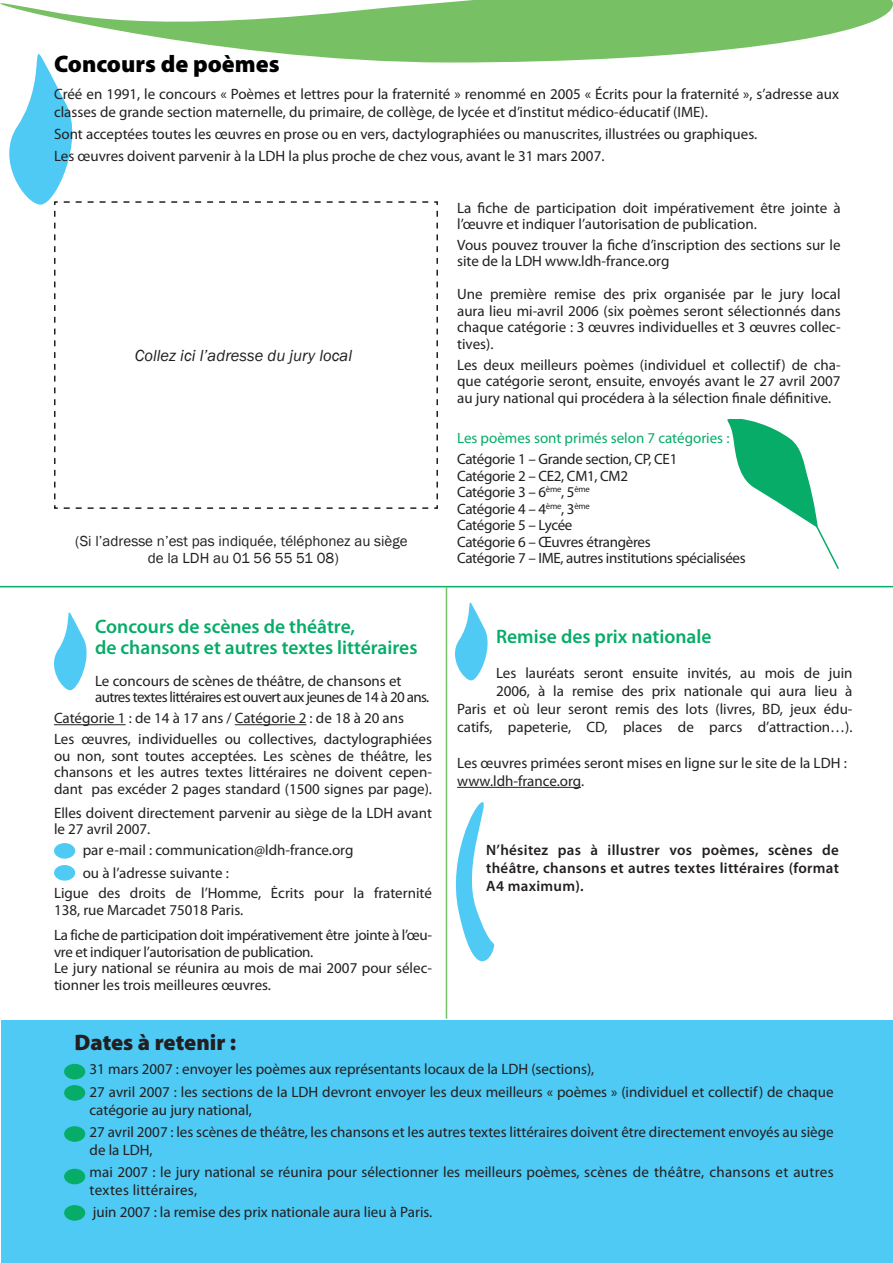
<style>
.page{position:relative;width:893px;height:1263px;background:#fff}
.page>*{position:absolute;margin:0;border:0;box-sizing:border-box;transform-origin:0 0}
.t1{font:900 24px "Myriad Pro";color:#000}
.t2{font:900 22.5px "Myriad Pro";color:#231f20}
.t3{font:600 19.5px/21px "Myriad Pro";color:#06ac68}
.t4{font:italic 16.5px "Franklin Gothic";color:#231f20}
.t5{font:15px/16.5px "Myriad Pro";color:#231f20}
.t6{font:15px/16.5px "Myriad Pro";letter-spacing:-.02em;color:#231f20}
.t7{font:600 15px/18px "Myriad Pro";letter-spacing:.02em;color:#231f20;text-align:justify}
.t8{font:15px/16.5px "Myriad Pro";letter-spacing:-.04em;color:#231f20}
.t9{font:15px/16.5px "Franklin Gothic";color:#231f20;text-align:center}
.t10{font:15px "Myriad Pro";color:#06ac68}
</style>
<div class="page">
<hr style="left:0;top:586px;width:893px;height:1px;background:#06ac68">
<hr style="left:446px;top:587px;width:1px;height:432px;background:#77c063">
<svg style="left:445px;top:801px;width:50px;height:183px"></svg>
<div style="left:1px;top:1020px;width:892px;height:243px;background:#4ecaf4"></div>
<div style="left:54px;top:843px;width:21px;height:16px;background:#4ecaf4;border-radius:50%"></div>
<div style="left:54px;top:865px;width:21px;height:16px;background:#4ecaf4;border-radius:50%"></div>
<svg style="left:448px;top:585px;width:46px;height:95px"></svg>
<svg style="left:54px;top:612px;width:33px;height:78px"></svg>
<svg style="left:0;top:0;width:893px;height:63px;fill:#77c063"></svg>
<svg style="left:0;top:9px;width:428px;height:196px"></svg>
<svg style="left:53px;top:201px;width:385px;height:308px"></svg>
<hr style="left:457px;top:787px;width:124px;height:1px;background:#231f20">
<hr style="left:54px;top:724px;width:72px;height:1px;background:#231f20">
<hr style="left:235px;top:724px;width:71px;height:1px;background:#231f20">
<div style="left:64px;top:1064px;width:21px;height:15px;background:#06ac68;border-radius:50%"></div>
<div style="left:64px;top:1085px;width:21px;height:16px;background:#06ac68;border-radius:50%"></div>
<div style="left:64px;top:1126px;width:21px;height:16px;background:#06ac68;border-radius:50%"></div>
<div style="left:64px;top:1169px;width:21px;height:15px;background:#06ac68;border-radius:50%"></div>
<div style="left:64px;top:1205px;width:21px;height:16px;background:#06ac68;border-radius:50%"></div>
<svg style="left:727px;top:418px;width:112px;height:151px"></svg>
<h1 class="t1" style="left:54px;top:50px;width:227px">Concours de poèmes</h1>
<p class="t5" style="left:54px;top:85px;width:786px;line-height:18px">Créé en 1991, le concours « Poèmes et lettres pour la fraternité » renommé en 2005 « Écrits pour la fraternité », s’adresse aux classes de grande section maternelle, du primaire, de collège, de lycée et d’institut médico-éducatif (IME).</p>
<p class="t5" style="left:54px;top:123px;width:705px;line-height:22.2px">Sont acceptées toutes les œuvres en prose ou en vers, dactylographiées ou manuscrites, illustrées ou graphiques.<br>Les œuvres doivent parvenir à la LDH la plus proche de chez vous, avant le 31 mars 2007.</p>
<p class="t4" style="left:135px;top:345px;width:219px">Collez ici l’adresse du jury local</p>
<p class="t9" style="left:75px;top:533px;width:334px">(Si l’adresse n’est pas indiquée, téléphonez au siège de la LDH au 01 56 55 51 08)</p>
<h3 class="t3" style="left:95px;top:616px;width:324px">Concours de scènes de théâtre,<br>de chansons et autres textes littéraires</h3>
<p class="t8" style="left:95px;top:673px;width:336px">Le concours de scènes de théâtre, de chansons et autres textes littéraires est ouvert aux jeunes de 14 à 20 ans.</p>
<p class="t5" style="left:54px;top:708px;width:380px;line-height:21px">Catégorie 1 : de 14 à 17 ans / Catégorie 2 : de 18 à 20 ans<br>Les œuvres, individuelles ou collectives, dactylographiées</p>
<p class="t5" style="left:54px;top:748px;width:380px;text-align:justify">ou non, sont toutes acceptées. Les scènes de théâtre, les chansons et les autres textes littéraires ne doivent cepen&shy;dant pas excéder 2 pages standard (1500 signes par page).</p>
<p class="t5" style="left:54px;top:805px;width:380px">Elles doivent directement parvenir au siège de la LDH avant le 27 avril 2007.</p>
<p class="t5" style="left:83px;top:839px;width:272px;line-height:22.5px">par e-mail : communication@ldh-france.org ou à l’adresse suivante :</p>
<p class="t5" style="left:54px;top:885px;width:379px">Ligue des droits de l’Homme, Ėcrits pour la fraternité<br>138, rue Marcadet 75018 Paris.</p>
<p class="t6" style="left:54px;top:927px;width:380px">La fiche de participation doit impérativement être jointe à l’œu&shy;vre et indiquer l’autorisation de publication.<br>Le jury national se réunira au mois de mai 2007 pour sélec&shy;tionner les trois meilleures œuvres.</p>
<p class="t5" style="left:457px;top:200px;width:385px">La fiche de participation doit impérativement être jointe à l’œuvre et indiquer l’autorisation de publication.</p>
<p class="t5" style="left:457px;top:237px;width:385px">Vous pouvez trouver la fiche d’inscription des sections sur le site de la LDH www.ldh-france.org</p>
<p class="t5" style="left:457px;top:286px;width:385px;text-align:justify">Une première remise des prix organisée par le jury local aura lieu mi-avril 2006 (six poèmes seront sélectionnés dans chaque catégorie : 3 œuvres individuelles et 3 œuvres collec&shy;tives).</p>
<p class="t5" style="left:457px;top:357px;width:385px;text-align:justify">Les deux meilleurs poèmes (individuel et collectif) de cha&shy;que catégorie seront, ensuite, envoyés avant le 27 avril 2007 au jury national qui procédera à la sélection finale définitive.</p>
<p class="t10" style="left:457px;top:429px;width:274px">Les poèmes sont primés selon 7 catégories :</p>
<p class="t6" style="left:457px;top:451px;width:290px">Catégorie 1 – Grande section, CP, CE1<br>Catégorie 2 – CE2, CM1, CM2<br>Catégorie 3 – 6<sup>ème</sup>, 5<sup>ème<br></sup>Catégorie 4 – 4<sup>ème</sup>, 3<sup>ème<br></sup>Catégorie 5 – Lycée<br>Catégorie 6 – Œuvres étrangères<br>Catégorie 7 – IME, autres institutions spécialisées</p>
<h3 class="t3" style="left:496px;top:626px;width:217px">Remise des prix nationale</h3>
<p class="t5" style="left:457px;top:664px;width:397px;line-height:18px;text-align:right">Les lauréats seront ensuite invités, au mois de juin<br>2006, à la remise des prix nationale qui aura lieu à<br>Paris et où leur seront remis des lots (livres, BD, jeux édu&shy;catifs, papeterie, CD, places de parcs d’attraction…).</p>
<p class="t5" style="left:457px;top:754px;width:391px;line-height:18px">Les œuvres primées seront mises en ligne sur le site de la LDH : www.ldh-france.org.</p>
<p class="t7" style="left:486px;top:841px;width:354px">N’hésitez pas à illustrer vos poèmes, scènes de théâtre, chansons et autres textes littéraires (format A4 maximum).</p>
<h2 class="t2" style="left:75px;top:1030px;width:163px">Dates à retenir :</h2>
<p class="t5" style="left:90px;top:1058px;width:745px;line-height:22.2px">31 mars 2007 : envoyer les poèmes aux représentants locaux de la LDH (sections),<br>27 avril 2007 : les sections de la LDH devront envoyer les deux meilleurs « poèmes » (individuel et collectif) de chaque</p>
<p class="t5" style="left:90px;top:1099px;width:746px;line-height:22.2px">catégorie au jury national,<br>27 avril 2007 : les scènes de théâtre, les chansons et les autres textes littéraires doivent être directement envoyés au siège</p>
<p class="t5" style="left:90px;top:1139px;width:745px;line-height:22.2px">de la LDH,<br>mai 2007 : le jury national se réunira pour sélectionner les meilleurs poèmes, scènes de théâtre, chansons et autres</p>
<p class="t5" style="left:90px;top:1179px;width:344px;line-height:22.2px">textes littéraires,<br>juin 2007 : la remise des prix nationale aura lieu à Paris.</p>
</div>
